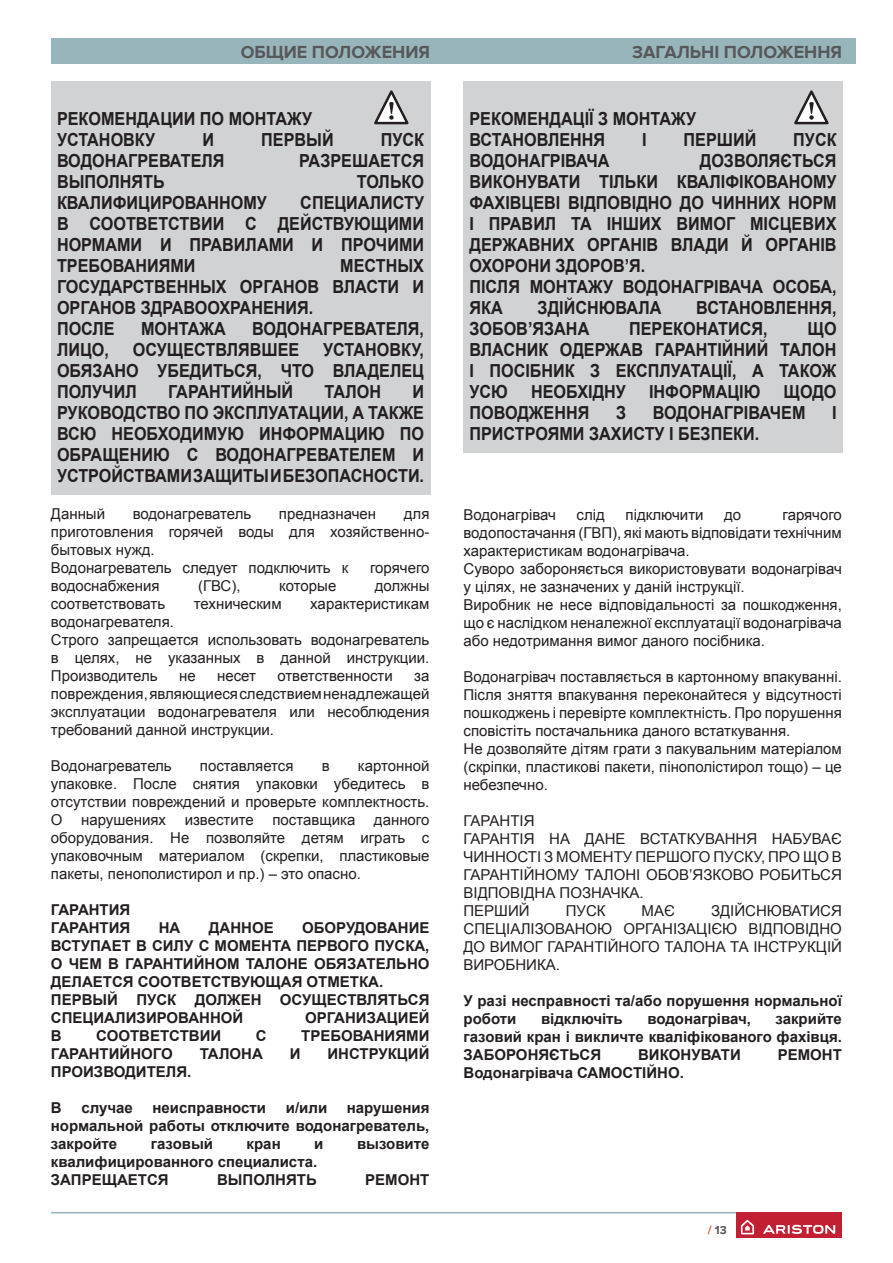
<style>
.page{position:relative;width:893px;height:1263px;background:#fff}
.page>*{position:absolute;margin:0;border:0;box-sizing:border-box;transform-origin:0 0}
.t1{font:700 18px/21px "Arial";color:#231f20;scale:.9 1}
.t2{font:700 18px "Proxima Nova";color:#57585a}
.t3{font:15px/18px "Arial";color:#231f20}
.t4{font:700 15px/18px "Arial";color:#231f20}
.t5{font:700 12px "Proxima Nova";color:#57585a}
.s1{color:#d55541}
</style>
<div class="page">
<hr style="left:51px;top:1212px;width:791px;height:1px;background:#99b5bc">
<div style="left:736px;top:1212px;width:106px;height:26px;background:#c31f33"></div>
<svg style="left:741px;top:1220px;width:13px;height:14px"></svg>
<svg style="left:763px;top:1225px;width:72px;height:9px"></svg>
<div style="left:51px;top:38px;width:804px;height:26px;background:#99b5bc"></div>
<div style="left:51px;top:81px;width:379px;height:414px;background:#d1d2d4"></div>
<svg style="left:374px;top:90px;width:35px;height:35px"></svg>
<div style="left:463px;top:81px;width:380px;height:372px;background:#d1d2d4"></div>
<svg style="left:794px;top:90px;width:35px;height:35px"></svg>
<p class="t2" style="left:241px;top:42px;width:191px">ОБЩИЕ ПОЛОЖЕНИЯ</p>
<p class="t2" style="left:632px;top:42px;width:212px">ЗАГАЛЬНІ ПОЛОЖЕННЯ</p>
<p class="t1" style="left:57px;top:109px;width:285px">РЕКОМЕНДАЦИИ ПО МОНТАЖУ<br>УСТАНОВКУ</p>
<p class="t1" style="left:202px;top:130px;width:14px">И</p>
<p class="t1" style="left:261px;top:130px;width:82px">ПЕРВЫЙ</p>
<p class="t1" style="left:381px;top:130px;width:50px">ПУСК</p>
<p class="t1" style="left:57px;top:151px;width:188px">ВОДОНАГРЕВАТЕЛЯ</p>
<p class="t1" style="left:299px;top:151px;width:140px">РАЗРЕШАЕТСЯ</p>
<p class="t1" style="left:57px;top:172px;width:121px">ВЫПОЛНЯТЬ</p>
<p class="t1" style="left:357px;top:172px;width:76px">ТОЛЬКО</p>
<p class="t1" style="left:57px;top:193px;width:235px">КВАЛИФИЦИРОВАННОМУ</p>
<p class="t1" style="left:57px;top:193px;width:409px;text-align:justify;text-indent:243px">СПЕЦИАЛИСТУ В СООТВЕТСТВИИ С ДЕЙСТВУЮЩИМИ НОРМАМИ И ПРАВИЛАМИ И ПРОЧИМИ ТРЕБОВАНИЯМИ</p>
<p class="t1" style="left:57px;top:256px;width:409px;text-indent:283px">МЕСТНЫХ<br>ГОСУДАРСТВЕННЫХ ОРГАНОВ ВЛАСТИ И<br>ОРГАНОВ ЗДРАВООХРАНЕНИЯ.<br>ПОСЛЕ</p>
<p class="t1" style="left:141px;top:319px;width:96px">МОНТАЖА</p>
<p class="t1" style="left:252px;top:319px;width:193px">ВОДОНАГРЕВАТЕЛЯ,</p>
<p class="t1" style="left:57px;top:340px;width:59px">ЛИЦО,</p>
<p class="t1" style="left:133px;top:340px;width:187px">ОСУЩЕСТВЛЯВШЕЕ</p>
<p class="t1" style="left:57px;top:340px;width:409px;text-align:justify;text-indent:266px">УСТАНОВКУ, ОБЯЗАНО УБЕДИТЬСЯ, ЧТО ВЛАДЕЛЕЦ ПОЛУЧИЛ</p>
<p class="t1" style="left:168px;top:382px;width:140px">ГАРАНТИЙНЫЙ</p>
<p class="t1" style="left:325px;top:382px;width:64px">ТАЛОН</p>
<p class="t1" style="left:57px;top:382px;width:409px;text-align:justify;text-indent:355px">И РУКОВОДСТВО ПО ЭКСПЛУАТАЦИИ, А ТАКЖЕ ВСЮ НЕОБХОДИМУЮ ИНФОРМАЦИЮ ПО ОБРАЩЕНИЮ С ВОДОНАГРЕВАТЕЛЕМ И УСТРОЙСТВАМИ ЗАЩИТЫ И БЕЗОПАСНОСТИ.</p>
<p class="t3" style="left:51px;top:505px;width:56px">Данный</p>
<p class="t3" style="left:133px;top:505px;width:120px">водонагреватель</p>
<p class="t3" style="left:279px;top:505px;width:99px">предназначен</p>
<p class="t3" style="left:51px;top:505px;width:380px;text-indent:353px">для приготовления горячей воды для хозяйственно&shy;бытовых нужд.<br>Водонагреватель следует подключить к</p>
<p class="t3" style="left:370px;top:559px;width:61px">горячего</p>
<p class="t3" style="left:51px;top:577px;width:110px">водоснабжения</p>
<p class="t3" style="left:198px;top:577px;width:44px">(ГВС),</p>
<p class="t3" style="left:279px;top:577px;width:59px">которые</p>
<p class="t3" style="left:375px;top:577px;width:56px">должны</p>
<p class="t3" style="left:51px;top:595px;width:116px">соответствовать</p>
<p class="t3" style="left:194px;top:595px;width:89px">техническим</p>
<p class="t3" style="left:310px;top:595px;width:121px">характеристикам</p>
<p class="t3" style="left:51px;top:613px;width:380px">водонагревателя.<br>Строго запрещается использовать водонагреватель в целях, не указанных в данной инструкции.<br>Производитель</p>
<p class="t3" style="left:51px;top:667px;width:380px;text-align:justify;text-indent:363px">за повреждения, являющиеся следствием ненадлежащей эксплуатации водонагревателя или несоблюдения требований данной инструкции.</p>
<p class="t3" style="left:51px;top:757px;width:122px">Водонагреватель</p>
<p class="t3" style="left:200px;top:757px;width:95px">поставляется</p>
<p class="t3" style="left:322px;top:757px;width:9px">в</p>
<p class="t3" style="left:179px;top:667px;width:18px">не</p>
<p class="t3" style="left:217px;top:667px;width:40px">несет</p>
<p class="t3" style="left:277px;top:667px;width:117px">ответственности</p>
<p class="t3" style="left:51px;top:757px;width:380px;text-align:justify;text-indent:307px">картонной упаковке. После снятия упаковки убедитесь в отсутствии повреждений и проверьте комплектность.<br>О нарушениях известите поставщика данного оборудования. Не позволяйте детям играть с упаковочным материалом (скрепки, пластиковые пакеты, пенополистирол и пр.) – это опасно.</p>
<p class="t4" style="left:51px;top:901px;width:81px">ГАРАНТИЯ<br>ГАРАНТИЯ</p>
<p class="t4" style="left:51px;top:919px;width:380px;text-indent:251px">ОБОРУДОВАНИЕ<br>ВСТУПАЕТ В СИЛУ С МОМЕНТА ПЕРВОГО ПУСКА,<br>О ЧЕМ В ГАРАНТИЙНОМ ТАЛОНЕ ОБЯЗАТЕЛЬНО<br>ДЕЛАЕТСЯ СООТВЕТСТВУЮЩАЯ ОТМЕТКА.<br>ПЕРВЫЙ ПУСК ДОЛЖЕН ОСУЩЕСТВЛЯТЬСЯ<br>СПЕЦИАЛИЗИРОВАННОЙ</p>
<p class="t4" style="left:159px;top:919px;width:23px">НА</p>
<p class="t4" style="left:209px;top:919px;width:66px">ДАННОЕ</p>
<p class="t4" style="left:305px;top:1009px;width:126px">ОРГАНИЗАЦИЕЙ</p>
<p class="t4" style="left:51px;top:1027px;width:12px">В</p>
<p class="t4" style="left:96px;top:1027px;width:126px">СООТВЕТСТВИИ</p>
<p class="t4" style="left:256px;top:1027px;width:12px">С</p>
<p class="t4" style="left:301px;top:1027px;width:130px">ТРЕБОВАНИЯМИ</p>
<p class="t4" style="left:51px;top:1045px;width:123px">ГАРАНТИЙНОГО</p>
<p class="t4" style="left:200px;top:1045px;width:65px">ТАЛОНА</p>
<p class="t4" style="left:290px;top:1045px;width:12px">И</p>
<p class="t4" style="left:327px;top:1045px;width:104px">ИНСТРУКЦИЙ</p>
<p class="t4" style="left:51px;top:1063px;width:142px">ПРОИЗВОДИТЕЛЯ.</p>
<p class="t4" style="left:51px;top:1099px;width:12px">В</p>
<p class="t4" style="left:81px;top:1099px;width:53px">случае</p>
<p class="t4" style="left:152px;top:1099px;width:115px">неисправности</p>
<p class="t4" style="left:286px;top:1099px;width:43px">и/или</p>
<p class="t4" style="left:51px;top:1099px;width:380px;text-align:justify;text-indent:296px">нарушения нормальной работы отключите водонагреватель, закройте</p>
<p class="t4" style="left:151px;top:1135px;width:64px">газовый</p>
<p class="t4" style="left:247px;top:1135px;width:36px">кран</p>
<p class="t4" style="left:314px;top:1135px;width:11px">и</p>
<p class="t4" style="left:357px;top:1135px;width:74px">вызовите</p>
<p class="t4" style="left:51px;top:1153px;width:268px">квалифицированного специалиста.<br>ЗАПРЕЩАЕТСЯ</p>
<p class="t4" style="left:217px;top:1171px;width:101px">ВЫПОЛНЯТЬ</p>
<p class="t4" style="left:365px;top:1171px;width:66px">РЕМОНТ</p>
<p class="t1" style="left:469px;top:109px;width:253px">РЕКОМЕНДАЦІЇ З МОНТАЖУ<br>ВСТАНОВЛЕННЯ</p>
<p class="t1" style="left:642px;top:130px;width:7px">І</p>
<p class="t1" style="left:684px;top:130px;width:82px">ПЕРШИЙ</p>
<p class="t1" style="left:793px;top:130px;width:50px">ПУСК</p>
<p class="t1" style="left:469px;top:151px;width:409px;text-indent:230px">ДОЗВОЛЯЄТЬСЯ<br>ВИКОНУВАТИ ТІЛЬКИ КВАЛІФІКОВАНОМУ<br>ФАХІВЦЕВІ ВІДПОВІДНО ДО ЧИННИХ НОРМ<br>І ПРАВИЛ ТА ІНШИХ ВИМОГ МІСЦЕВИХ<br>ДЕРЖАВНИХ ОРГАНІВ ВЛАДИ Й ОРГАНІВ<br>ОХОРОНИ ЗДОРОВ’Я.<br>ПІСЛЯ МОНТАЖУ ВОДОНАГРIВАЧА ОСОБА,<br>ЯКА</p>
<p class="t1" style="left:469px;top:151px;width:157px">ВОДОНАГРIВАЧА</p>
<p class="t1" style="left:538px;top:298px;width:139px">ЗДІЙСНЮВАЛА</p>
<p class="t1" style="left:696px;top:298px;width:157px">ВСТАНОВЛЕННЯ,</p>
<p class="t1" style="left:469px;top:319px;width:135px">ЗОБОВ’ЯЗАНА</p>
<p class="t1" style="left:629px;top:319px;width:155px">ПЕРЕКОНАТИСЯ,</p>
<p class="t1" style="left:469px;top:319px;width:409px;text-align:justify;text-indent:338px">ЩО ВЛАСНИК ОДЕРЖАВ ГАРАНТІЙНИЙ ТАЛОН І ПОСІБНИК З ЕКСПЛУАТАЦІЇ, А ТАКОЖ УСЮ</p>
<p class="t1" style="left:531px;top:382px;width:107px">НЕОБХІДНУ</p>
<p class="t1" style="left:649px;top:382px;width:125px">ІНФОРМАЦІЮ</p>
<p class="t1" style="left:783px;top:382px;width:60px">ЩОДО</p>
<p class="t1" style="left:469px;top:403px;width:135px">ПОВОДЖЕННЯ</p>
<p class="t1" style="left:616px;top:403px;width:13px">З</p>
<p class="t1" style="left:653px;top:403px;width:171px">ВОДОНАГРIВАЧЕМ</p>
<p class="t1" style="left:832px;top:403px;width:7px">І</p>
<p class="t1" style="left:469px;top:424px;width:323px">ПРИСТРОЯМИ ЗАХИСТУ І БЕЗПЕКИ.</p>
<p class="t3" style="left:463px;top:505px;width:94px">Водонагрiвач</p>
<p class="t3" style="left:577px;top:505px;width:30px">слід</p>
<p class="t3" style="left:626px;top:505px;width:80px">підключити</p>
<p class="t3" style="left:724px;top:505px;width:19px">до</p>
<p class="t3" style="left:463px;top:505px;width:380px;text-indent:319px">гарячого водопостачання (ГВП), які мають відповідати технічним характеристикам водонагрiвача.<br>Суворо забороняється використовувати водонагрiвач у цілях, не зазначених у даній інструкції.<br>Виробник не несе відповідальності за пошкодження, що є наслідком неналежної експлуатації водонагрiвача або недотримання вимог даного посібника.</p>
<p class="t3" style="left:463px;top:667px;width:380px">Водонагрiвач поставляється в картонному впакуванні.<br>Після зняття впакування переконайтеся у відсутності пошкоджень і перевірте комплектність. Про порушення сповістіть постачальника даного встаткування.<br>Не дозволяйте дітям грати з пакувальним матеріалом (скріпки, пластикові пакети, пінополістирол тощо) – це небезпечно.</p>
<p class="t3" style="left:463px;top:811px;width:380px">ГАРАНТІЯ<br>ГАРАНТІЯ НА ДАНЕ ВСТАТКУВАННЯ НАБУВАЄ<br>ЧИННОСТІ З МОМЕНТУ ПЕРШОГО ПУСКУ, ПРО ЩО В<br>ГАРАНТІЙНОМУ ТАЛОНІ ОБОВ’ЯЗКОВО РОБИТЬСЯ<br>ВІДПОВІДНА ПОЗНАЧКА.<br>ПЕРШИЙ</p>
<p class="t3" style="left:463px;top:901px;width:380px;text-align:justify;text-indent:247px">ЗДІЙСНЮВАТИСЯ СПЕЦІАЛІЗОВАНОЮ ОРГАНІЗАЦІЄЮ ВІДПОВІДНО ДО ВИМОГ ГАРАНТІЙНОГО ТАЛОНА ТА ІНСТРУКЦІЙ ВИРОБНИКА.</p>
<p class="t4" style="left:463px;top:992px;width:380px">У разі несправності та/або порушення нормальної роботи</p>
<p class="t3" style="left:566px;top:901px;width:41px">ПУСК</p>
<p class="t3" style="left:642px;top:901px;width:35px">МАЄ</p>
<p class="t4" style="left:463px;top:1010px;width:380px;text-align:justify;text-indent:312px">закрийте газовий кран і викличте кваліфікованого фахівця.<br>ЗАБОРОНЯЄТЬСЯ</p>
<p class="t4" style="left:541px;top:1010px;width:83px">відключіть</p>
<p class="t4" style="left:647px;top:1010px;width:105px">водонагрiвач,</p>
<p class="t4" style="left:638px;top:1046px;width:104px">ВИКОНУВАТИ</p>
<p class="t4" style="left:778px;top:1046px;width:66px">РЕМОНТ</p>
<p class="t4" style="left:463px;top:1064px;width:222px">Водонагрiвача САМОСТІЙНО.</p>
<p class="t5" style="left:708px;top:1225px;width:20px"><span class="s1">/</span> 13</p>
</div>
